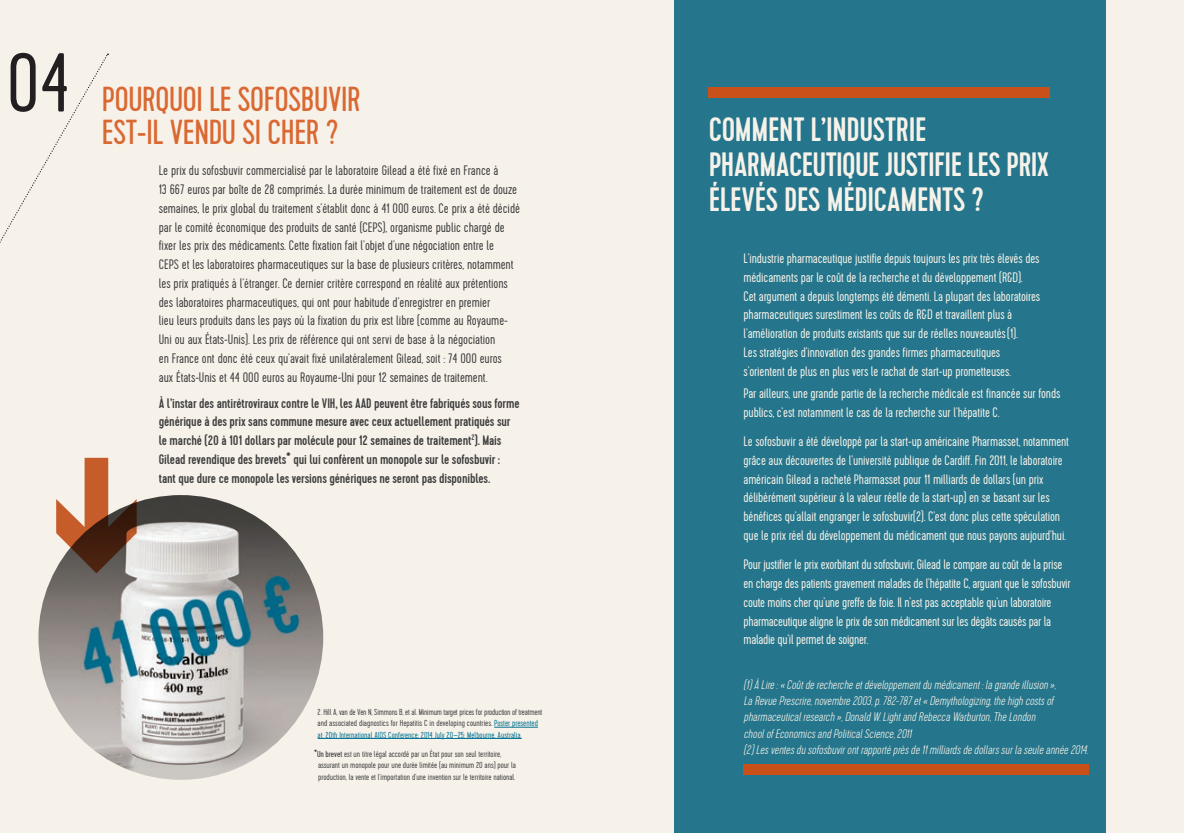
<style>
.page{position:relative;width:1184px;height:833px;background:#fff}
.page>*{position:absolute;margin:0;border:0;box-sizing:border-box;transform-origin:0 0}
.t1{font:157.75px "Flesh Plain";color:#c95119}
.t2{font:300 83.38px "Cervo";color:#231f20}
.t3{font:34.75px/32.5px "Cervo";letter-spacing:-.01em;color:#da6832}
.t4{font:500 33.75px/34.8px "Cervo";letter-spacing:-.01em;color:#f7f2e9}
.t5{font:300 13.75px/18.8px "Cervo";letter-spacing:-.01em;color:#f7f2e9}
.t6{font:300 13.75px/18.8px "Cervo";letter-spacing:-.005em;color:#3e3e3f}
.t7{font:500 13.75px/18.8px "Cervo";letter-spacing:-.01em;color:#3e3e3f}
.t8{font:italic 100 12.5px/16.2px "Cervo";letter-spacing:-.01em;color:#f7f2e9}
.t9{font:300 8.75px/11.2px "Cervo";letter-spacing:-.005em;color:#3e3e3f}
.s1{color:#007092}
.s2{font-weight:400}
</style>
<div class="page">
<div style="left:0;top:0;width:1183px;height:833px;background:#f7f2e9"></div>
<div style="left:674px;top:0;width:432px;height:833px;background:#25768c"></div>
<svg style="left:0;top:54px;width:109px;height:189px"></svg>
<hr style="left:494px;top:727px;width:44px;height:1px;background:#007092">
<hr style="left:317px;top:738px;width:204px;height:1px;background:#007092">
<img style="left:38px;top:495px;width:285px;height:285px;border-radius:142px">
<div style="left:708px;top:87px;width:342px;height:11px;background:#c95119"></div>
<div style="left:743px;top:764px;width:345px;height:11px;background:#c95119"></div>
<h2 class="t2" style="left:6px;top:37px;width:66px">04</h2>
<h3 class="t3" style="left:102px;top:84px;width:255px">POURQUOI LE SOFOSBUVIR<br>EST-IL VENDU SI CHER ?</h3>
<p class="t6" style="left:159px;top:162px;width:363px">Le prix du sofosbuvir commercialisé par le laboratoire Gilead a été fixé en France à<br>13 667 euros par boîte de 28 comprimés. La durée minimum de traitement est de douze semaines, le prix global du traitement s’établit donc à 41 000 euros. Ce prix a été décidé par le comité économique des produits de santé (CEPS), organisme public chargé de fixer les prix des médicaments. Cette fixation fait l’objet d’une négociation entre le<br>CEPS et les laboratoires pharmaceutiques sur la base de plusieurs critères, notamment les prix pratiqués à l’étranger. Ce dernier critère correspond en réalité aux prétentions des laboratoires pharmaceutiques, qui ont pour habitude d’enregistrer en premier<br>lieu leurs produits dans les pays où la fixation du prix est libre (comme au Royaume-Uni ou aux États-Unis). Les prix de référence qui ont servi de base à la négociation<br>en France ont donc été ceux qu’avait fixé unilatéralement Gilead, soit : 74 000 euros<br>aux états-Unis et 44 000 euros au Royaume-Uni pour 12 semaines de traitement.</p>
<p class="t7" style="left:159px;top:394px;width:362px">à l’instar des antirétroviraux contre le VI H, les AAD peuvent être fabriqués sous forme générique à des prix sans commune mesure avec ceux actuellement pratiqués sur le marché (20 à 101 dollars par molécule pour 12 semaines de traitement<sup>2</sup>). Mais Gilead revendique des brevets* qui lui confèrent un monopole sur le sofosbuvir : tant que dure ce monopole les versions génériques ne seront pas disponibles.</p>
<h1 class="t1" style="left:156px;top:604px;width:120px;rotate:-180deg">C</h1>
<p class="t9" style="left:317px;top:707px;width:226px">2. Hill A, van de Ven N, Simmons B, et al. Minimum target prices for production of treatment and associated diagnostics for Hepatitis C in developing countries. <span class="s1">Poster presented at: 20th International AIDS Conference; 2014 July 20–25; Melbourne, Australia.</span></p>
<p class="t9" style="left:318px;top:749px;width:199px;text-indent:-4px"><span class="s2">*UN BREVET</span> est un titre légal accordé par un État pour son seul territoire, assurant un monopole pour une durée limitée (au minimum 20 ans) pour la production, la vente et l’importation d’une invention sur le territoire national.</p>
<h3 class="t4" style="left:708px;top:113px;width:341px">Comment l’industrie pharmaceutique justifie les prix élevés des médicaments ?</h3>
<p class="t5" style="left:743px;top:249px;width:298px">L’industrie pharmaceutique justifie depuis toujours les prix très élevés des médicaments par le coût de la recherche et du développement (R&amp;D).<br>Cet argument a depuis longtemps été démenti. La plupart des laboratoires pharmaceutiques surestiment les coûts de R&amp;D et travaillent plus à l’amélioration de produits existants que sur de réelles nouveautés(1).<br>Les stratégies d’innovation des grandes firmes pharmaceutiques s’orientent de plus en plus vers le rachat de start-up prometteuses.</p>
<p class="t5" style="left:743px;top:384px;width:318px">Par ailleurs, une grande partie de la recherche médicale est financée sur fonds publics, c’est notamment le cas de la recherche sur l’hépatite C.</p>
<p class="t5" style="left:743px;top:432px;width:327px">Le sofosbuvir a été développé par la start-up américaine Pharmasset, notamment grâce aux découvertes de l’université publique de Cardiff. Fin 2011, le laboratoire américain Gilead a racheté Pharmasset pour 11 milliards de dollars (un prix délibérément supérieur à la valeur réelle de la start-up) en se basant sur les bénéfices qu’allait engranger le sofosbuvir(2). C’est donc plus cette spéculation que le prix réel du développement du médicament que nous payons aujourd’hui.</p>
<p class="t5" style="left:743px;top:556px;width:329px">Pour justifier le prix exorbitant du sofosbuvir, Gilead le compare au coût de la prise en charge des patients gravement malades de l’hépatite C, arguant que le sofosbuvir coute moins cher qu’une greffe de foie. Il n’est pas acceptable qu’un laboratoire pharmaceutique aligne le prix de son médicament sur les dégâts causés par la maladie qu’il permet de soigner.</p>
<p class="t8" style="left:743px;top:677px;width:346px">(1) à Lire : « Coût de recherche et développement du médicament : la grande illusion »,<br>La Revue Prescrire, novembre 2003, p. 782-787 et « Demythologizing, the high costs of pharmaceutical research », Donald W. Light and Rebecca Warburton, The London<br>chool of Economics and Political Science, 2011<br>(2) Les ventes du sofosbuvir ont rapporté près de 11 milliards de dollars sur la seule année 2014.</p>
</div>
